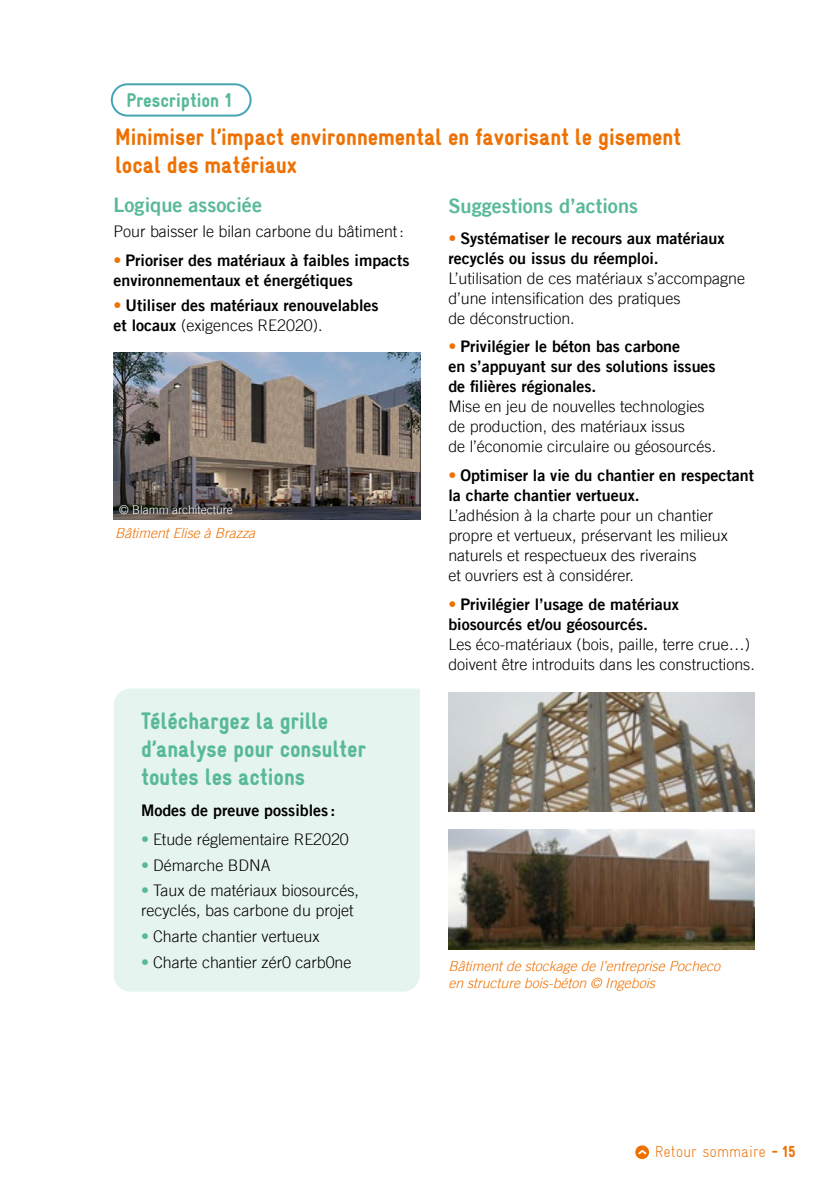
<style>
.page{position:relative;width:840px;height:1191px;background:#fff}
.page>*{position:absolute;margin:0;border:0;box-sizing:border-box;transform-origin:0 0}
.t1{font:900 24px/28px "Gravur Condensed Pro";color:#ee7203}
.t2{font:900 24px/28px "Gravur Condensed Pro";color:#58b998}
.t3{font:20px "Trade Gothic Bold Two";color:#58b998}
.t4{font:900 20px "Gravur Condensed Pro";color:#58b998}
.t5{font:300 16px/20px "Trade Gothic";color:#000}
.t6{font:16px/20px "Trade Gothic Bold Two";color:#000}
.t7{font:300 16px "Gravur Condensed Pro";color:#ee7203}
.t8{font:italic 300 14px/16.8px "Trade Gothic";color:#ee7203}
.t9{font:300 12px "Trade Gothic";color:#fff}
.s1{font-family:"Trade Gothic";font-weight:300;color:#ee7203}
.s2{font-family:"Trade Gothic Bold Two";font-weight:400}
.s3{color:#58b998}
.s4{font-weight:900}
</style>
<div class="page">
<div style="left:635px;top:1145px;width:13px;height:14px;background:#ee7203;border-radius:50%"></div>
<svg style="left:638px;top:1150px;width:8px;height:4px"></svg>
<div style="left:111px;top:83px;width:140px;height:34px;border:2px solid #45a6b3;border-radius:16px"></div>
<div style="left:113px;top:688px;width:306px;height:303px;background:#e6f4ef"></div>
<img style="left:113px;top:352px;width:307px;height:167px">
<img style="left:448px;top:692px;width:306px;height:119px">
<img style="left:448px;top:829px;width:306px;height:120px">
<p class="t4" style="left:126px;top:89px;width:107px">Prescription 1</p>
<h1 class="t1" style="left:115px;top:123px;width:567px">Minimiser l’impact environnemental en favorisant le gisement local des matériaux</h1>
<p class="t3" style="left:113px;top:192px;width:150px">Logique associée</p>
<p class="t5" style="left:113px;top:221px;width:292px">Pour baisser le bilan carbone du bâtiment:</p>
<p class="t6" style="left:113px;top:250px;width:297px"><span class="s1">•</span> Prioriser des matériaux à faibles impacts environnementaux et énergétiques</p>
<p class="t6" style="left:113px;top:295px;width:266px"><span class="s1">•</span> Utiliser des matériaux renouvelables</p>
<p class="t5" style="left:113px;top:315px;width:210px"><span class="s2">et locaux</span> (exigences RE2020).</p>
<p class="t9" style="left:119px;top:502px;width:115px">© Blamm architecture</p>
<p class="t8" style="left:115px;top:524px;width:145px">BâtimentElise à Brazza</p>
<h1 class="t2" style="left:141px;top:707px;width:226px">Téléchargez la grille d’analyse pour consulter toutes les actions</h1>
<p class="t6" style="left:141px;top:800px;width:195px">Modes de preuve possibles :</p>
<p class="t5" style="left:141px;top:829px;width:209px"><span class="s3">•</span> Etude réglementaire RE2020</p>
<p class="t5" style="left:141px;top:854px;width:131px"><span class="s3">•</span> Démarche BDNA</p>
<p class="t5" style="left:141px;top:880px;width:219px"><span class="s3">•</span> Taux de matériaux biosourcés, recyclés, bas carbone du projet</p>
<p class="t5" style="left:141px;top:926px;width:180px"><span class="s3">•</span> Charte chantier vertueux</p>
<p class="t5" style="left:141px;top:951px;width:212px"><span class="s3">•</span> Charte chantier zér0 carb0ne</p>
<p class="t3" style="left:448px;top:193px;width:191px">Suggestions d’actions</p>
<p class="t6" style="left:448px;top:228px;width:277px"><span class="s1">•</span> Systématiser le recours aux matériaux recyclés ou issus du réemploi.</p>
<p class="t5" style="left:448px;top:268px;width:298px">L’utilisation de ces matériaux s’accompagne d’une intensification des pratiques<br>de déconstruction.</p>
<p class="t6" style="left:448px;top:336px;width:269px"><span class="s1">•</span> Privilégier le béton bas carbone<br>en s’appuyant sur des solutions issues de filières régionales.</p>
<p class="t5" style="left:448px;top:396px;width:269px">Mise en jeu de nouvelles technologies de production, des matériaux issus<br>de l’économie circulaire ou géosourcés.</p>
<p class="t6" style="left:448px;top:465px;width:307px"><span class="s1">•</span> Optimiser la vie du chantier en respectant la charte chantier vertueux.</p>
<p class="t5" style="left:448px;top:505px;width:281px">L’adhésion à la charte pour un chantier propre et vertueux, préservant les milieux naturels et respectueux des riverains<br>et ouvriers est à considérer.</p>
<p class="t6" style="left:448px;top:593px;width:232px"><span class="s1">•</span> Privilégier l’usage de matériaux biosourcés et/ou géosourcés.</p>
<p class="t5" style="left:448px;top:633px;width:308px">Les éco-matériaux (bois, paille, terre crue…) doivent être introduits dans les constructions.</p>
<p class="t8" style="left:448px;top:957px;width:277px">Bâtimentde stockage de l’entreprise Pocheco en structure bois-béton © Ingebois</p>
<p class="t7" style="left:654px;top:1142px;width:142px">Retour sommaire <span class="s4">- 15</span></p>
</div>
